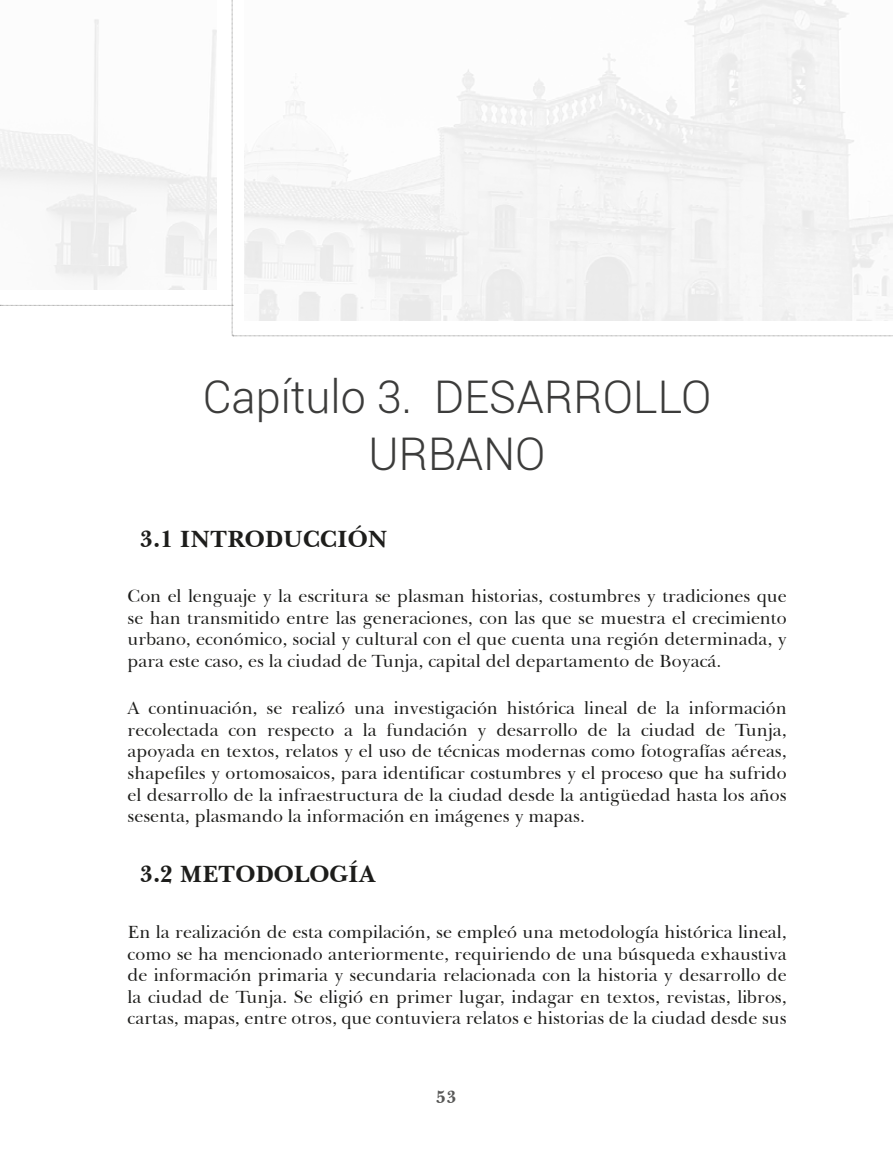
<style>
.page{position:relative;width:893px;height:1149px;background:#fff}
.page>*{position:absolute;margin:0;border:0;box-sizing:border-box;transform-origin:0 0}
.t1{font:300 45px/57px "Roboto";color:#3c3c3b;text-align:center}
.t2{font:700 24px "Baskerville BT";color:#1d1d1b}
.t3{font:18px/21.6px "Baskerville BT";color:#1d1d1b;text-align:justify}
.t4{font:700 18px "Baskerville BT";color:#575756}
</style>
<div class="page">
<svg style="left:0;top:0;width:893px;height:336px"></svg>
<h1 class="t1" style="left:203px;top:366px;width:510px">Capítulo 3. DESARROLLO<br>URBANO</h1>
<h2 class="t2" style="left:140px;top:523px;width:249px">3.1 INTRODUCCIÓN</h2>
<p class="t3" style="left:128px;top:585px;width:661px">Con el lenguaje y la escritura se plasman historias, costumbres y tradiciones que se han transmitido entre las generaciones, con las que se muestra el crecimiento urbano, económico, social y cultural con el que cuenta una región determinada, y para este caso, es la ciudad de Tunja, capital del departamento de Boyacá.</p>
<p class="t3" style="left:128px;top:697px;width:661px">A continuación, se realizó una investigación histórica lineal de la información recolectada con respecto a la fundación y desarrollo de la ciudad de Tunja, apoyada en textos, relatos y el uso de técnicas modernas como fotografías aéreas, shapefiles y ortomosaicos, para identificar costumbres y el proceso que ha sufrido el desarrollo de la infraestructura de la ciudad desde la antigüedad hasta los años sesenta, plasmando la información en imágenes y mapas.</p>
<h2 class="t2" style="left:140px;top:859px;width:237px">3.2 METODOLOGÍA</h2>
<p class="t3" style="left:128px;top:920px;width:661px">En la realización de esta compilación, se empleó una metodología histórica lineal, como se ha mencionado anteriormente, requiriendo de una búsqueda exhaustiva de información primaria y secundaria relacionada con la historia y desarrollo de la ciudad de Tunja. Se eligió en primer lugar, indagar en textos, revistas, libros, cartas, mapas, entre otros, que contuviera relatos e historias de la ciudad desde sus</p>
<p class="t4" style="left:436px;top:1085px;width:22px">53</p>
</div>
